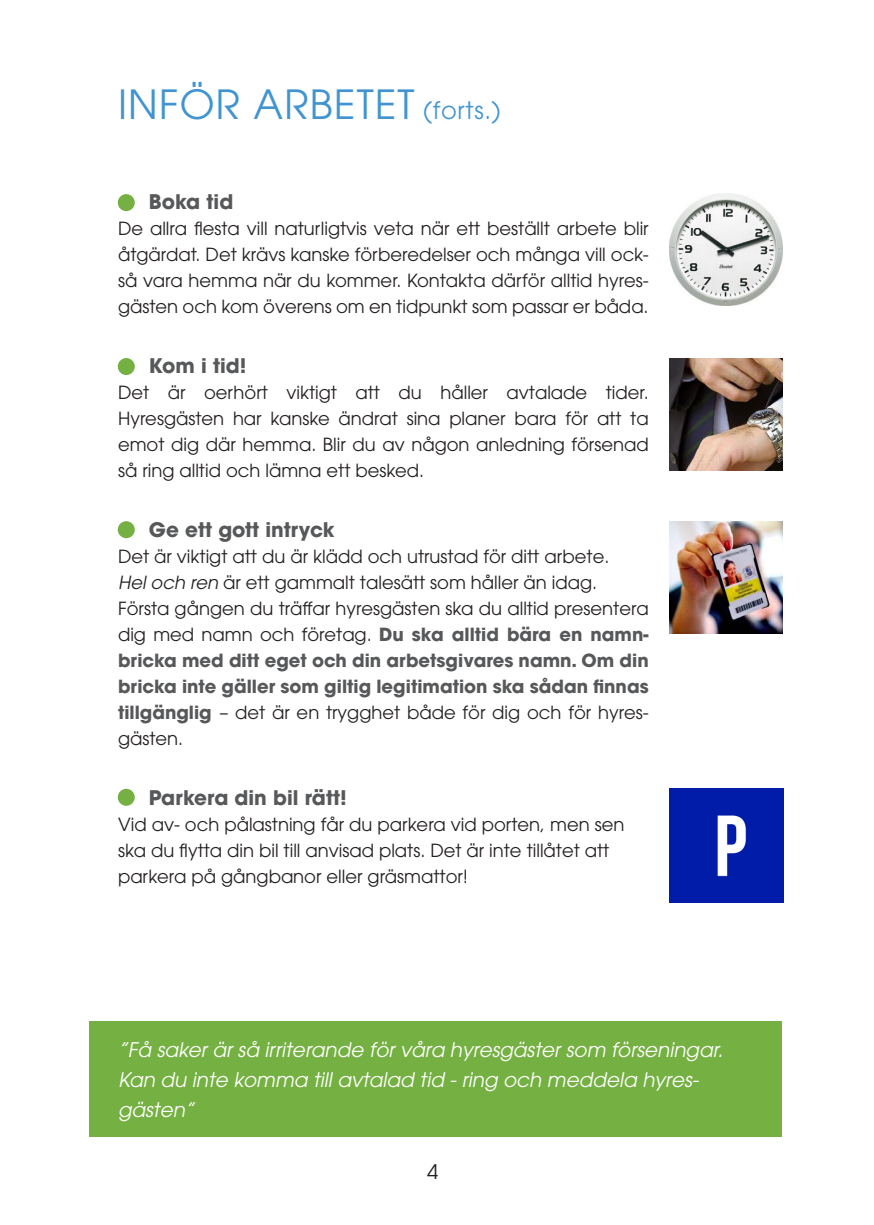
<style>
.page{position:relative;width:874px;height:1225px;background:#fff}
.page>*{position:absolute;margin:0;border:0;box-sizing:border-box;transform-origin:0 0}
.t1{font:40px "ITC Avant Garde Pro";letter-spacing:.03em;color:#4194d0}
.t2{font:italic 20px/30px "ITC Avant Garde Pro";color:#fff}
.t3{font:700 20px "ITC Avant Garde Pro";color:#57585a}
.t4{font:20px "ITC Avant Garde Pro";color:#231f20}
.t5{font:18px/26px "ITC Avant Garde Pro";color:#231f20;text-align:justify}
.t6{font:700 18px/26px "ITC Avant Garde Pro";color:#57585a;text-align:justify}
.s1{font-size:24px}
.s2{font-style:italic}
.s3{font-weight:400;color:#231f20}
</style>
<div class="page">
<div style="left:118px;top:194px;width:17px;height:17px;background:#75b042;border-radius:50%"></div>
<img style="left:669px;top:193px;width:112px;height:112px">
<div style="left:118px;top:358px;width:17px;height:17px;background:#75b042;border-radius:50%"></div>
<div style="left:118px;top:521px;width:17px;height:17px;background:#75b042;border-radius:50%"></div>
<div style="left:118px;top:789px;width:17px;height:17px;background:#75b042;border-radius:50%"></div>
<img style="left:669px;top:358px;width:112px;height:112px">
<img style="left:669px;top:521px;width:112px;height:112px">
<img style="left:669px;top:789px;width:114px;height:113px">
<div style="left:89px;top:1021px;width:692px;height:115px;background:#75b042"></div>
<p class="t1" style="left:118px;top:80px;width:384px">INFÖR ARBETET <span class="s1">(forts.)</span></p>
<p class="t3" style="left:149px;top:188px;width:86px">Boka tid</p>
<p class="t5" style="left:118px;top:215px;width:532px">De allra flesta vill naturligtvis veta när ett beställt arbete blir åtgärdat. Det krävs kanske förberedelser och många vill ock&shy;så vara hemma när du kommer. Kontakta därför alltid hyres&shy;gästen och kom överens om en tidpunkt som passar er båda.</p>
<p class="t3" style="left:149px;top:352px;width:99px">Kom i tid!</p>
<p class="t5" style="left:118px;top:379px;width:532px">Det är oerhört viktigt att du håller avtalade tider.<br>Hyresgästen har kanske ändrat sina planer bara för att ta emot dig där hemma. Blir du av någon anledning försenad så ring alltid och lämna ett besked.</p>
<p class="t3" style="left:149px;top:516px;width:187px">Ge ett gott intryck</p>
<p class="t5" style="left:118px;top:543px;width:492px">Det är viktigt att du är klädd och utrustad för ditt arbete.</p>
<p class="t5" style="left:118px;top:569px;width:480px"><span class="s2">Hel och ren</span> är ett gammalt talesätt som håller än idag.</p>
<p class="t6" style="left:118px;top:595px;width:532px"><span class="s3">Första gången du träffar hyresgästen ska du alltid presentera dig med namn och företag.</span> Du ska alltid bära en namn&shy;bricka med ditt eget och din arbetsgivares namn. Om din bricka inte gäller som giltig legitimation ska sådan finnas tillgänglig <span class="s3">– det är en trygghet både för dig och för hyres&shy;gästen.</span></p>
<p class="t3" style="left:149px;top:784px;width:199px">Parkera din bil rätt!</p>
<p class="t5" style="left:118px;top:811px;width:507px;text-align:left">Vid av- och pålastning får du parkera vid porten, men sen ska du flytta din bil till anvisad plats. Det är inte tillåtet att parkera på gångbanor eller gräsmattor!</p>
<p class="t2" style="left:118px;top:1034px;width:610px">”Få saker är så irriterande för våra hyresgäster som förseningar.<br>Kan du inte komma till avtalad tid - ring och meddela hyres&shy;gästen”</p>
<p class="t4" style="left:427px;top:1159px;width:13px">4</p>
</div>
